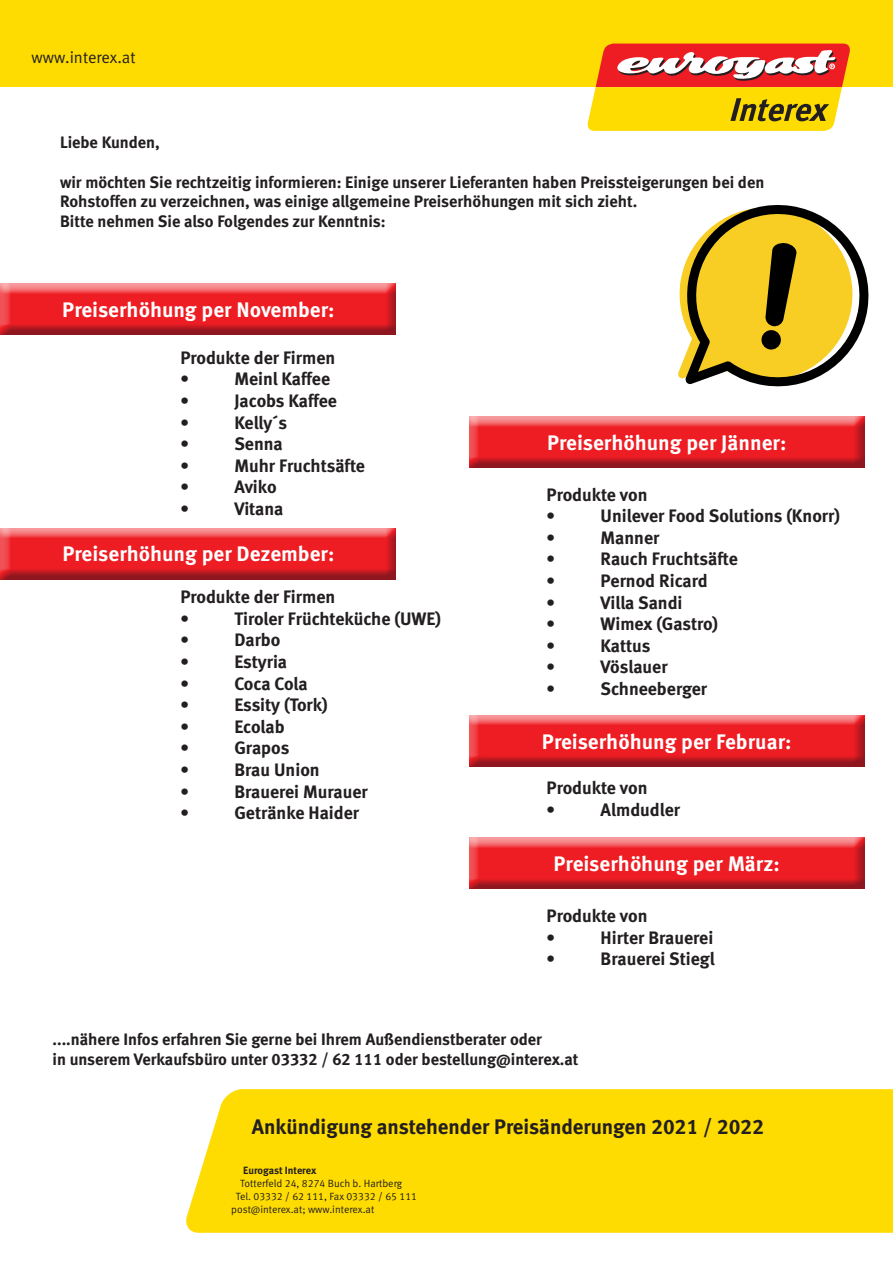
<style>
.page{position:relative;width:893px;height:1263px;background:#fff}
.page>*{position:absolute;margin:0;border:0;box-sizing:border-box;transform-origin:0 0}
.t1{font:700 21px "Meta OT";color:#fff}
.t2{font:21px "Meta Bold LF";color:#231f20}
.t3{font:18px/21.6px "Meta Bold LF";color:#231f20}
.t4{font:16.5px/19.8px "Meta Bold LF";color:#231f20}
.t5{font:16.5px "Meta Normal LF";color:#231f20}
.t6{font:10.5px "Meta Normal LF";color:#231f20}
.t7{font:10.5px "Meta Bold LF";letter-spacing:-.005em;color:#231f20}
</style>
<div class="page">
<div style="left:0;top:0;width:893px;height:86px;background:#ffdc01"></div>
<div style="left:1px;top:283px;width:396px;height:53px;background:#76b1e0;opacity:.75"></div>
<div style="left:1px;top:528px;width:396px;height:53px;background:#76b1e0;opacity:.75"></div>
<svg style="left:678px;top:205px;width:191px;height:182px"></svg>
<div style="left:469px;top:416px;width:396px;height:53px;background:#76b1e0;opacity:.75"></div>
<div style="left:469px;top:715px;width:396px;height:53px;background:#76b1e0;opacity:.75"></div>
<div style="left:469px;top:837px;width:396px;height:48px;background:#f79da0"></div>
<div style="left:469px;top:838px;width:396px;height:53px;background:#76b1e0;opacity:.75"></div>
<div style="left:186px;top:1089px;width:707px;height:144px;background:#ffdc01"></div>
<svg style="left:588px;top:44px;width:262px;height:87px;background:#e99735"></svg>
<p class="t5" style="left:32px;top:48px;width:106px">www.interex.at</p>
<p class="t4" style="left:60px;top:132px;width:101px">Liebe Kunden,</p>
<p class="t4" style="left:60px;top:172px;width:706px">wir möchten Sie rechtzeitig informieren: Einige unserer Lieferanten haben Preissteigerungen bei den<br>Rohstoffen zu verzeichnen, was einige allgemeine Preiserhöhungen mit sich zieht.<br>Bitte nehmen Sie also Folgendes zur Kenntnis:</p>
<p class="t1" style="left:62px;top:297px;width:274px">Preiserhöhung per November:</p>
<p class="t3" style="left:180px;top:346px;width:156px">Produkte der Firmen •</p>
<p class="t3" style="left:234px;top:368px;width:97px">Meinl Kaffee</p>
<p class="t3" style="left:180px;top:390px;width:10px">•</p>
<p class="t3" style="left:234px;top:390px;width:104px">Jacobs Kaffee</p>
<p class="t3" style="left:180px;top:411px;width:10px">•</p>
<p class="t3" style="left:234px;top:411px;width:54px">Kelly´s</p>
<p class="t3" style="left:180px;top:433px;width:10px">•</p>
<p class="t3" style="left:234px;top:433px;width:50px">Senna</p>
<p class="t3" style="left:180px;top:454px;width:10px">•</p>
<p class="t3" style="left:234px;top:454px;width:132px">Muhr Fruchtsäfte</p>
<p class="t3" style="left:180px;top:476px;width:10px">•</p>
<p class="t3" style="left:234px;top:476px;width:44px">Aviko</p>
<p class="t3" style="left:180px;top:498px;width:10px">•</p>
<p class="t3" style="left:234px;top:498px;width:50px">Vitana</p>
<p class="t1" style="left:62px;top:542px;width:274px">Preiserhöhung per Dezember:</p>
<p class="t3" style="left:180px;top:586px;width:156px">Produkte der Firmen •</p>
<p class="t3" style="left:234px;top:608px;width:208px">Tiroler Früchteküche (UWE)</p>
<p class="t3" style="left:180px;top:629px;width:10px">•</p>
<p class="t3" style="left:234px;top:629px;width:48px">Darbo</p>
<p class="t3" style="left:180px;top:651px;width:10px">•</p>
<p class="t3" style="left:234px;top:651px;width:54px">Estyria</p>
<p class="t3" style="left:180px;top:672px;width:10px">•</p>
<p class="t3" style="left:234px;top:672px;width:75px">Coca Cola</p>
<p class="t3" style="left:180px;top:694px;width:10px">•</p>
<p class="t3" style="left:234px;top:694px;width:95px">Essity (Tork)</p>
<p class="t3" style="left:180px;top:716px;width:10px">•</p>
<p class="t3" style="left:234px;top:716px;width:52px">Ecolab</p>
<p class="t3" style="left:180px;top:737px;width:10px">•</p>
<p class="t3" style="left:234px;top:737px;width:56px">Grapos</p>
<p class="t3" style="left:180px;top:759px;width:10px">•</p>
<p class="t3" style="left:234px;top:759px;width:87px">Brau Union</p>
<p class="t3" style="left:180px;top:780px;width:10px">•</p>
<p class="t3" style="left:234px;top:780px;width:135px">Brauerei Murauer</p>
<p class="t3" style="left:180px;top:802px;width:10px">•</p>
<p class="t3" style="left:234px;top:802px;width:126px">Getränke Haider</p>
<p class="t1" style="left:547px;top:430px;width:241px">Preiserhöhung per Jänner:</p>
<p class="t3" style="left:547px;top:483px;width:102px">Produkte von •</p>
<p class="t3" style="left:601px;top:505px;width:241px">Unilever Food Solutions (Knorr)</p>
<p class="t3" style="left:547px;top:526px;width:10px">•</p>
<p class="t3" style="left:601px;top:526px;width:60px">Manner</p>
<p class="t3" style="left:547px;top:548px;width:10px">•</p>
<p class="t3" style="left:601px;top:548px;width:139px">Rauch Fruchtsäfte</p>
<p class="t3" style="left:547px;top:570px;width:10px">•</p>
<p class="t3" style="left:601px;top:570px;width:108px">Pernod Ricard</p>
<p class="t3" style="left:547px;top:591px;width:10px">•</p>
<p class="t3" style="left:601px;top:591px;width:83px">Villa Sandi</p>
<p class="t3" style="left:547px;top:613px;width:10px">•</p>
<p class="t3" style="left:601px;top:613px;width:119px">Wimex (Gastro)</p>
<p class="t3" style="left:547px;top:634px;width:10px">•</p>
<p class="t3" style="left:601px;top:634px;width:51px">Kattus</p>
<p class="t3" style="left:547px;top:656px;width:10px">•</p>
<p class="t3" style="left:601px;top:656px;width:68px">Vöslauer</p>
<p class="t3" style="left:547px;top:678px;width:10px">•</p>
<p class="t3" style="left:601px;top:678px;width:108px">Schneeberger</p>
<p class="t1" style="left:542px;top:729px;width:251px">Preiserhöhung per Februar:</p>
<p class="t3" style="left:547px;top:777px;width:102px">Produkte von •</p>
<p class="t3" style="left:601px;top:798px;width:81px">Almdudler</p>
<p class="t1" style="left:553px;top:851px;width:228px">Preiserhöhung per März:</p>
<p class="t3" style="left:547px;top:905px;width:102px">Produkte von •</p>
<p class="t3" style="left:601px;top:926px;width:114px">Hirter Brauerei</p>
<p class="t3" style="left:547px;top:948px;width:10px">•</p>
<p class="t3" style="left:601px;top:948px;width:116px">Brauerei Stiegl</p>
<p class="t4" style="left:53px;top:1029px;width:528px">....nähere Infos erfahren Sie gerne bei Ihrem Außendienstberater oder<br>in unserem Verkaufsbüro unter 03332 / 62 111 oder bestellung@interex.at</p>
<p class="t2" style="left:252px;top:1114px;width:514px">Ankündigung anstehender Preisänderungen 2021 / 2022</p>
<p class="t7" style="left:243px;top:1164px;width:74px">Eurogast Interex</p>
<p class="t6" style="left:240px;top:1177px;width:163px">Totterfeld 24, 8274 Buch b. Hartberg</p>
<p class="t6" style="left:236px;top:1190px;width:183px">Tel. 03332 / 62 111, Fax 03332 / 65 111</p>
<p class="t6" style="left:231px;top:1203px;width:144px">post@interex.at; www.interex.at</p>
</div>
